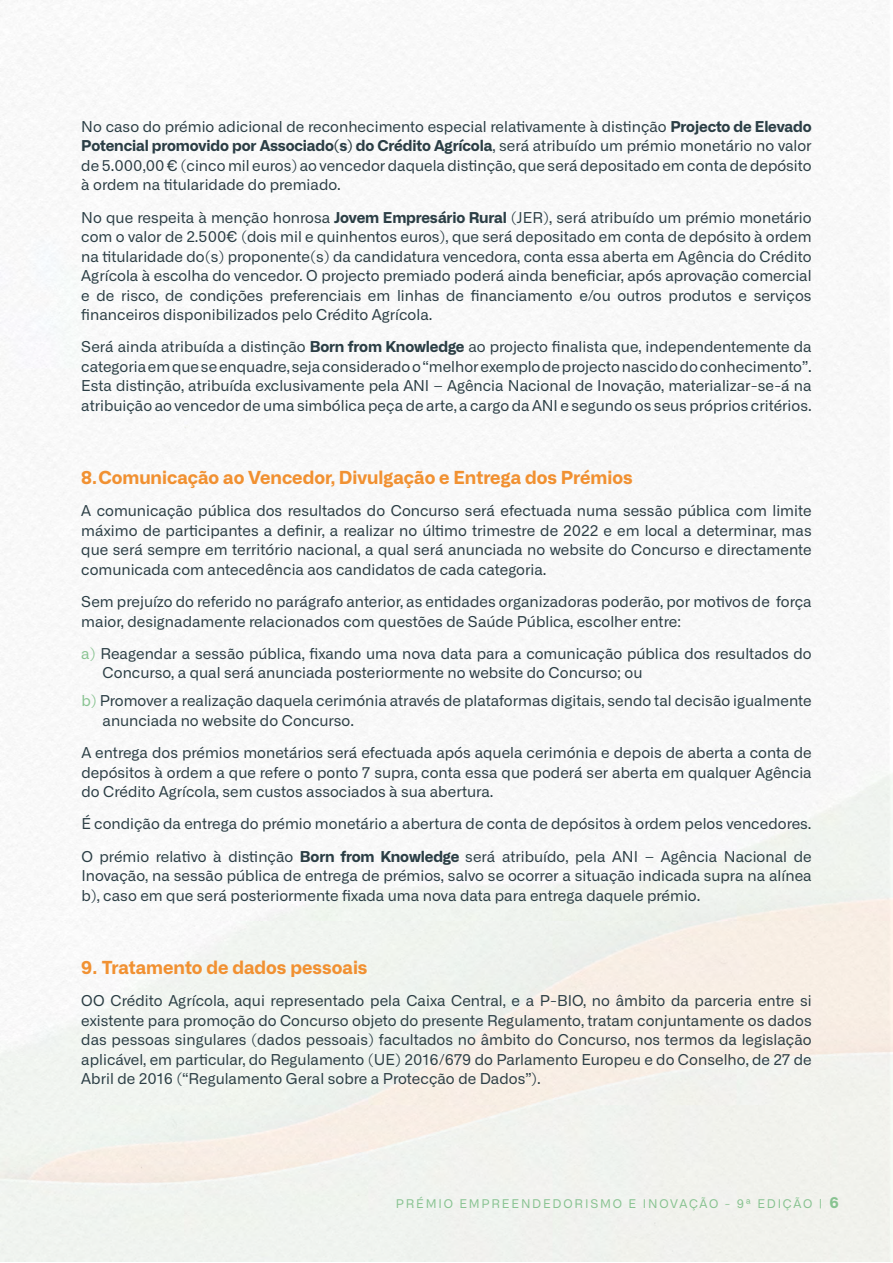
<style>
.page{position:relative;width:893px;height:1263px;background:#fff}
.page>*{position:absolute;margin:0;border:0;box-sizing:border-box;transform-origin:0 0}
.t1{font:700 18px "Alliance No.1";color:#f19132}
.t2{font:15px/19.5px "Alliance No.1";color:#2b3e45;text-align:justify}
.t3{font:12px "Alliance No.1";letter-spacing:.15em;color:#88c391}
.s1{font-weight:700}
.s2{color:#88c391}
.s3{font-weight:700;font-size:15px}
</style>
<div class="page">
<p class="t2" style="left:81px;top:117px;width:732px">No caso do prémio adicional de reconhecimento especial relativamente à distinção <span class="s1">Projecto de Elevado Potencial promovido por Associado(s) do Crédito Agrícola</span>, será atribuído um prémio monetário no valor de 5.000,00 € (cinco mil euros) ao vencedor daquela distinção, que será depositado em conta de depósito à ordem na titularidade do premiado.</p>
<p class="t2" style="left:81px;top:207px;width:732px">No que respeita à menção honrosa <span class="s1">Jovem Empresário Rural</span> (JER), será atribuído um prémio monetário com o valor de 2.500€ (dois mil e quinhentos euros), que será depositado em conta de depósito à ordem na titularidade do(s) proponente(s) da candidatura vencedora, conta essa aberta em Agência do Crédito Agrícola à escolha do vencedor. O projecto premiado poderá ainda beneficiar, após aprovação comercial e de risco, de condições preferenciais em linhas de financiamento e/ou outros produtos e serviços financeiros disponibilizados pelo Crédito Agrícola.</p>
<p class="t2" style="left:81px;top:337px;width:732px">Será ainda atribuída a distinção <span class="s1">Born from Knowledge</span> ao projecto finalista que, independentemente da categoria em que se enquadre, seja considerado o “melhor exemplo de projecto nascido do conhecimento”.<br>Esta distinção, atribuída exclusivamente pela ANI – Agência Nacional de Inovação, materializar-se-á na atribuição ao vencedor de uma simbólica peça de arte, a cargo da ANI e segundo os seus próprios critérios.</p>
<p class="t1" style="left:81px;top:466px;width:553px">8.Comunicação ao Vencedor, Divulgação e Entrega dos Prémios</p>
<p class="t2" style="left:81px;top:501px;width:732px">A comunicação pública dos resultados do Concurso será efectuada numa sessão pública com limite máximo de participantes a definir, a realizar no último trimestre de 2022 e em local a determinar, mas que será sempre em território nacional, a qual será anunciada no website do Concurso e directamente comunicada com antecedência aos candidatos de cada categoria.</p>
<p class="t2" style="left:81px;top:592px;width:732px">Sem prejuízo do referido no parágrafo anterior, as entidades organizadoras poderão, por motivos de força maior, designadamente relacionados com questões de Saúde Pública, escolher entre:</p>
<p class="t2" style="left:103px;top:644px;width:711px;text-indent:-21px"><span class="s2">a)</span> Reagendar a sessão pública, fixando uma nova data para a comunicação pública dos resultados do<br>Concurso, a qual será anunciada posteriormente no website do Concurso; ou</p>
<p class="t2" style="left:103px;top:691px;width:711px;text-indent:-21px"><span class="s2">b)</span> Promover a realização daquela cerimónia através de plataformas digitais, sendo tal decisão igualmente anunciada no website do Concurso.</p>
<p class="t2" style="left:81px;top:743px;width:732px">A entrega dos prémios monetários será efectuada após aquela cerimónia e depois de aberta a conta de depósitos à ordem a que refere o ponto 7 supra, conta essa que poderá ser aberta em qualquer Agência do Crédito Agrícola, sem custos associados à sua abertura.</p>
<p class="t2" style="left:81px;top:808px;width:732px;line-height:32.2px">É condição da entrega do prémio monetário a abertura de conta de depósitos à ordem pelos vencedores.<br>O prémio relativo à distinção <span class="s1">Born from Knowledge</span> será atribuído, pela ANI – Agência Nacional de</p>
<p class="t2" style="left:81px;top:866px;width:732px">Inovação, na sessão pública de entrega de prémios, salvo se ocorrer a situação indicada supra na alínea b), caso em que será posteriormente fixada uma nova data para entrega daquele prémio.</p>
<p class="t1" style="left:81px;top:956px;width:288px">9. Tratamento de dados pessoais</p>
<p class="t2" style="left:81px;top:991px;width:732px">OO Crédito Agrícola, aqui representado pela Caixa Central, e a P-BIO, no âmbito da parceria entre si existente para promoção do Concurso objeto do presente Regulamento, tratam conjuntamente os dados das pessoas singulares (dados pessoais) facultados no âmbito do Concurso, nos termos da legislação aplicável, em particular, do Regulamento (UE) 2016/679 do Parlamento Europeu e do Conselho, de 27 de Abril de 2016 (“Regulamento Geral sobre a Protecção de Dados”).</p>
<p class="t3" style="left:396px;top:1196px;width:445px">PRÉMIO EMPREENDEDORISMO E INOVAÇÃO - 9ª EDIÇÃO | <span class="s3">6</span></p>
</div>
